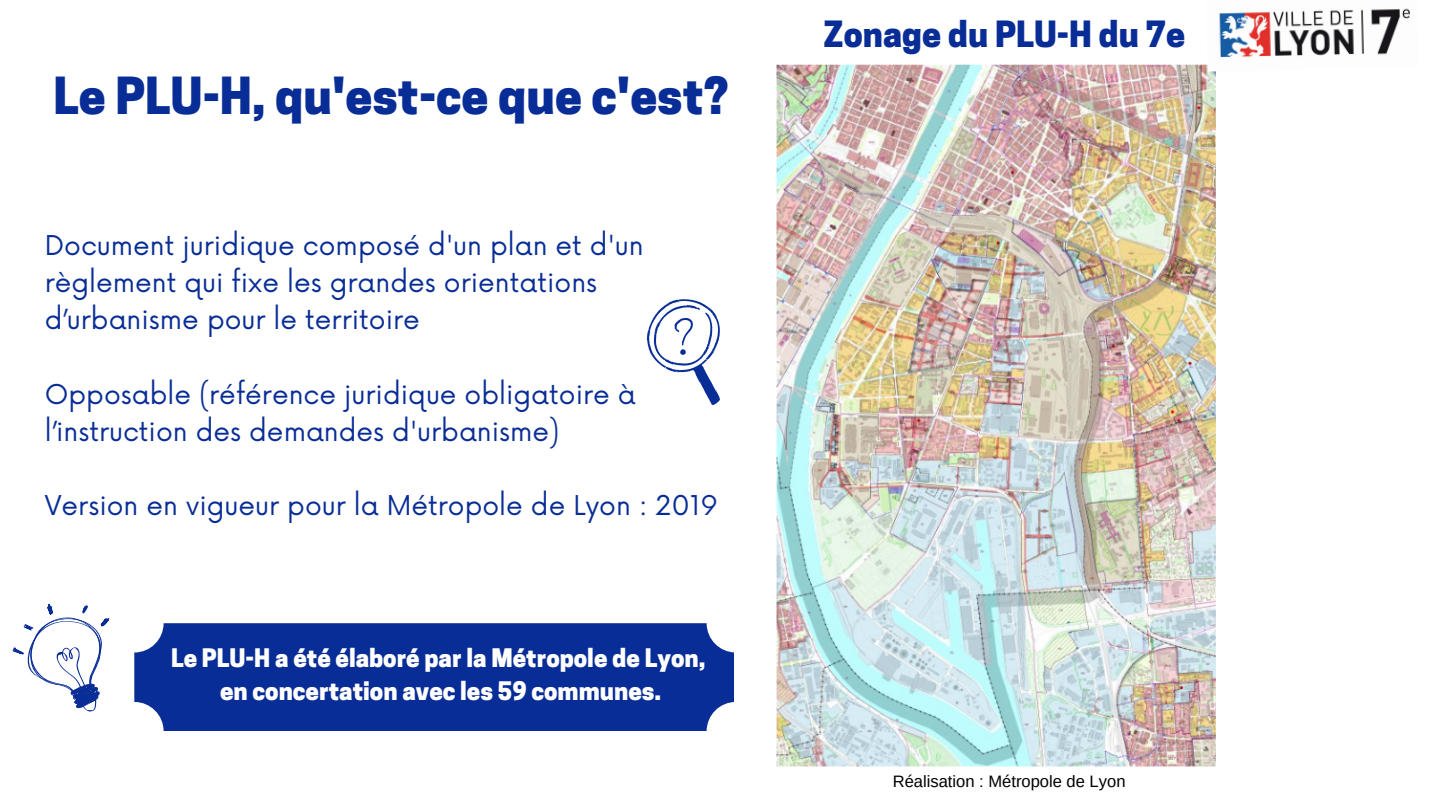
<style>
.page{position:relative;width:1440px;height:810px;background:#fff}
.page>*{position:absolute;margin:0;border:0;box-sizing:border-box;transform-origin:0 0}
.t1{font:800 48px "Cooper Hewitt";color:#092d96}
.t2{font:800 34px "Cooper Hewitt";color:#092d96}
.t3{font:26.6px/37.2px "Now";color:#092d96}
.t4{font:800 24px/33px "Cooper Hewitt";color:#fff;text-align:center}
.t5{font:16.6px "Arimo";color:#000}
</style>
<div class="page">
<img style="left:776px;top:64px;width:440px;height:703px">
<img style="left:1206px;top:8px;width:204px;height:64px">
<svg style="left:12px;top:604px;width:97px;height:108px"></svg>
<svg style="left:647px;top:299px;width:73px;height:106px"></svg>
<div style="left:134px;top:623px;width:600px;height:108px;background:#092d96"></div>
<h1 class="t1" style="left:53px;top:78px;width:676px">Le PLU-H, qu'est-ce que c'est?</h1>
<p class="t3" style="left:45px;top:228px;width:600px">Document juridique composé d'un plan et d'un règlement qui fixe les grandes orientations d’urbanisme pour le territoire</p>
<p class="t3" style="left:45px;top:377px;width:593px">Opposable (référence juridique obligatoire à l’instruction des demandes d'urbanisme)</p>
<p class="t3" style="left:45px;top:488px;width:675px">Version en vigueur pour la Métropole de Lyon : 2019</p>
<p class="t4" style="left:171px;top:644px;width:536px">Le PLU-H a été élaboré par la Métropole de Lyon, en concertation avec les 59 communes.</p>
<p class="t2" style="left:823px;top:22px;width:364px">Zonage du PLU-H du 7e</p>
<p class="t5" style="left:893px;top:772px;width:234px">Réalisation : Métropole de Lyon</p>
</div>
